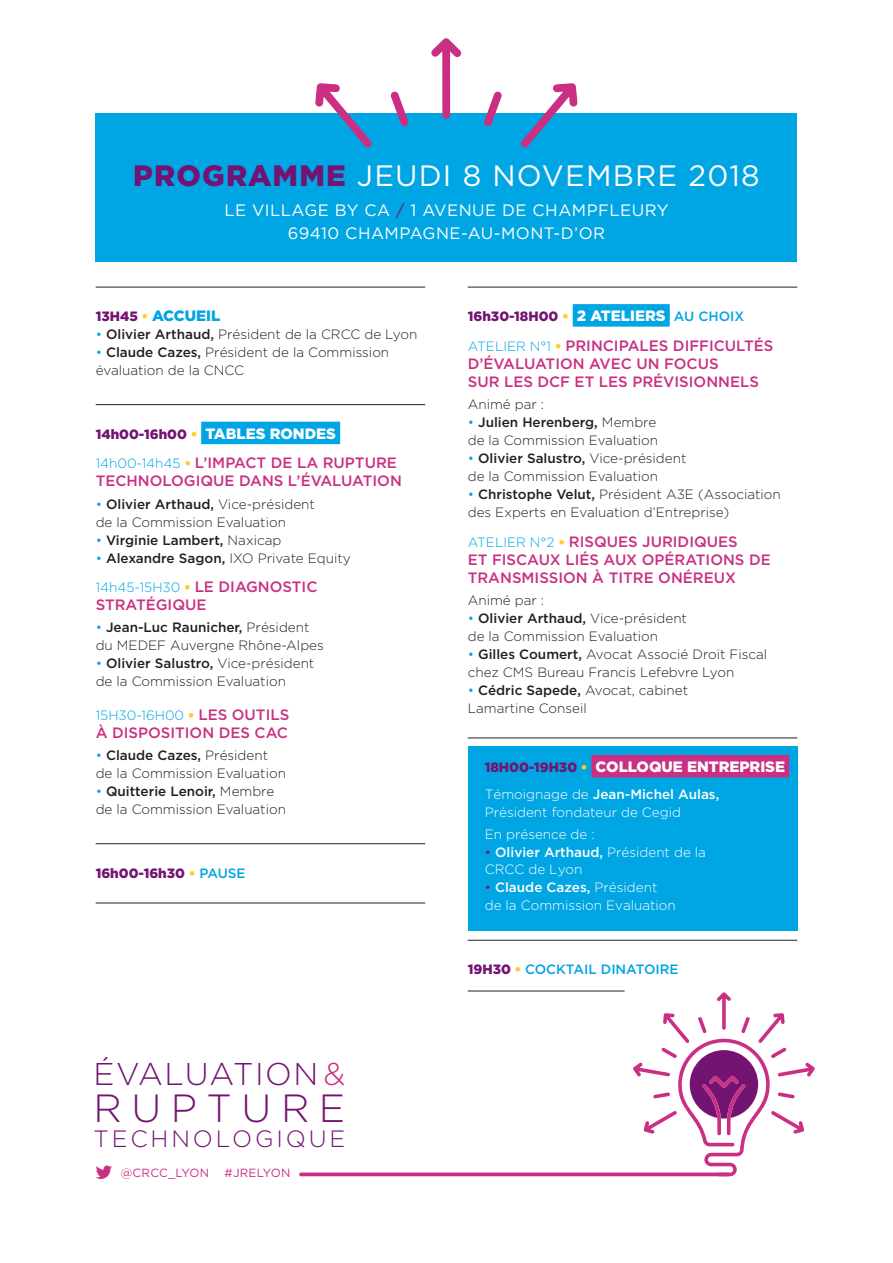
<style>
.page{position:relative;width:893px;height:1263px;background:#fff}
.page>*{position:absolute;margin:0;border:0;box-sizing:border-box;transform-origin:0 0}
.t1{font:300 39.3px "Gotham";letter-spacing:.24em;color:#731372}
.t2{font:300 31.5px "Gotham";letter-spacing:.05em;color:#731372}
.t3{font:29.4px "Gotham";letter-spacing:.04em;color:#fff}
.t4{font:300 23.55px "Gotham";letter-spacing:.12em;color:#731372}
.t5{font:16.5px/22.5px "Gotham";letter-spacing:.03em;color:#fff;text-align:center}
.t6{font:500 15px/18px "Gotham";color:#ca2f83}
.t7{font:900 15px "Gotham";color:#fff}
.t8{font:900 15px "Gotham";color:#00a5e3}
.t9{font:300 13.5px/18px "Gotham";color:#231f20}
.t10{font:300 13.5px/18px "Gotham";color:#fff}
.t11{font:900 13.5px "Gotham";color:#731372}
.t12{font:500 13.5px "Gotham";color:#231f20}
.t13{font:500 13.5px "Gotham";color:#00a5e3}
.t14{font:300 13.5px "Gotham";color:#00a5e3}
.t15{font:11.85px "Gotham";letter-spacing:.02em;color:#ca2f83}
.s1{font-weight:900;color:#731372}
.s2{color:#731372}
.s3{font-size:13.5px;color:#731372}
.s4{font-size:13.5px;color:#fecd29}
.s5{color:#00a5e3}
.s6{font-weight:500}
.s7{font-weight:900;font-size:13.5px;color:#731372}
.s8{font-weight:900;font-size:13.5px;color:#fecd29}
.s9{font-weight:900;color:#fff}
.s10{font-weight:300;font-size:13.5px;color:#00a5e3}
.s11{font-weight:300;color:#00a5e3}
.s12{font-weight:300}
.s13{font-weight:900;color:#fecd29}
.s14{font-weight:500;font-size:15px;color:#ca2f83}
.s15{color:#fecd29}
.s16{font-weight:500;color:#00a5e3}
.s17{color:#ca2f83}
.s18{font-size:15px;color:#fff}
</style>
<div class="page">
<div style="left:468px;top:746px;width:329px;height:184px;background:#00a5e3"></div>
<div style="left:96px;top:113px;width:701px;height:148px;background:#00a5e3"></div>
<svg style="left:633px;top:992px;width:182px;height:184px"></svg>
<svg style="left:484px;top:91px;width:18px;height:35px"></svg>
<svg style="left:390px;top:91px;width:19px;height:35px"></svg>
<svg style="left:431px;top:38px;width:30px;height:81px"></svg>
<svg style="left:521px;top:83px;width:57px;height:64px"></svg>
<svg style="left:315px;top:83px;width:57px;height:64px"></svg>
<svg style="left:301px;top:1172px;width:427px;height:4px;fill:#ca2f83"></svg>
<hr style="left:96px;top:287px;width:329px;height:1px;background:#231f20">
<hr style="left:96px;top:404px;width:329px;height:1px;background:#231f20">
<div style="left:201px;top:422px;width:139px;height:22px;background:#00a5e3"></div>
<hr style="left:96px;top:843px;width:329px;height:1px;background:#231f20">
<hr style="left:96px;top:903px;width:329px;height:1px;background:#231f20">
<hr style="left:468px;top:287px;width:329px;height:1px;background:#231f20">
<div style="left:573px;top:304px;width:97px;height:23px;background:#00a5e3"></div>
<hr style="left:468px;top:738px;width:329px;height:1px;background:#231f20">
<div style="left:591px;top:755px;width:198px;height:22px;background:#ca2f83"></div>
<hr style="left:468px;top:940px;width:329px;height:1px;background:#231f20">
<hr style="left:468px;top:991px;width:157px;height:1px;background:#231f20">
<svg style="left:96px;top:1165px;width:16px;height:14px"></svg>
<h3 class="t3" style="left:133px;top:159px;width:628px"><span class="s1">PROGRAMME</span> JEUDI 8 NOVEMBRE 2018</h3>
<p class="t5" style="left:224px;top:199px;width:446px">LE VILLAGE BY CA <span class="s2">/</span> 1 AVENUE DE CHAMPFLEURY<br>69410 CHAMPAGNE-AU-MONT-D’OR</p>
<p class="t8" style="left:96px;top:307px;width:126px"><span class="s3">13H45</span> <span class="s4">•</span> ACCUEIL</p>
<p class="t9" style="left:96px;top:325px;width:323px"><span class="s5">•</span> <span class="s6">Olivier Arthaud,</span> Président de la CRCC de Lyon</p>
<p class="t9" style="left:96px;top:343px;width:295px"><span class="s5">•</span> <span class="s6">Claude Cazes,</span> Président de la Commission évaluation de la CNCC</p>
<p class="t6" style="left:96px;top:418px;width:303px;line-height:29.5px"><span class="s7">14h00-16h00</span> <span class="s8">•</span> <span class="s9">TABLES RONDES<br></span><span class="s10">14h00-14h45</span> <span class="s8">•</span> L’IMPACT DE LA RUPTURE</p>
<p class="t6" style="left:96px;top:472px;width:308px">TECHNOLOGIQUE DANS L’ÉVALUATION</p>
<p class="t9" style="left:96px;top:495px;width:221px"><span class="s5">•</span> <span class="s6">Olivier Arthaud,</span> Vice-président de la Commission Evaluation</p>
<p class="t12" style="left:96px;top:532px;width:187px"><span class="s11">•</span> Virginie Lambert, <span class="s12">Naxicap</span></p>
<p class="t9" style="left:96px;top:549px;width:257px"><span class="s5">•</span> <span class="s6">Alexandre Sagon,</span> IXO Private Equity</p>
<p class="t6" style="left:96px;top:577px;width:223px"><span class="s10">14h45-15H30</span> <span class="s8">•</span> LE DIAGNOSTIC<br>STRATÉGIQUE</p>
<p class="t9" style="left:96px;top:618px;width:230px"><span class="s5">•</span> <span class="s6">Jean-Luc Raunicher,</span> Président du MEDEF Auvergne Rhône-Alpes</p>
<p class="t9" style="left:96px;top:654px;width:220px"><span class="s5">•</span> <span class="s6">Olivier Salustro,</span> Vice-président de la Commission Evaluation</p>
<p class="t14" style="left:96px;top:708px;width:195px">15H30-16H00 <span class="s13">•</span> <span class="s14">LES OUTILS</span></p>
<p class="t6" style="left:96px;top:723px;width:194px">À DISPOSITION DES CAC</p>
<p class="t9" style="left:96px;top:746px;width:192px"><span class="s5">•</span> <span class="s6">Claude Cazes,</span> Président de la Commission Evaluation</p>
<p class="t9" style="left:96px;top:782px;width:192px"><span class="s5">•</span> <span class="s6">Quitterie Lenoir,</span> Membre de la Commission Evaluation</p>
<p class="t11" style="left:96px;top:865px;width:151px">16h00-16h30 <span class="s15">•</span> <span class="s16">PAUSE</span></p>
<h2 class="t2" style="left:94px;top:1057px;width:253px">ÉVALUATION <span class="s17">&amp;</span></h2>
<h1 class="t1" style="left:94px;top:1086px;width:253px">RUPTURE</h1>
<h3 class="t4" style="left:94px;top:1125px;width:253px">TECHNOLOGIQUE</h3>
<p class="t15" style="left:121px;top:1166px;width:90px">@CRCC_LYON</p>
<p class="t15" style="left:224px;top:1166px;width:67px">#JRELYON</p>
<p class="t11" style="left:468px;top:309px;width:278px">16h30-18H00 <span class="s15">•</span> <span class="s18">2 ATELIERS</span> <span class="s16">AU CHOIX</span></p>
<p class="t6" style="left:468px;top:336px;width:307px"><span class="s10">ATELIER N°1</span> <span class="s8">•</span> PRINCIPALES DIFFICULTÉS<br>D’ÉVALUATION AVEC UN FOCUS<br>SUR LES DCF ET LES PRÉVISIONNELS</p>
<p class="t9" style="left:468px;top:395px;width:78px">Animé par :</p>
<p class="t9" style="left:468px;top:413px;width:192px"><span class="s5">•</span> <span class="s6">Julien Herenberg,</span> Membre de la Commission Evaluation</p>
<p class="t9" style="left:468px;top:449px;width:220px"><span class="s5">•</span> <span class="s6">Olivier Salustro,</span> Vice-président de la Commission Evaluation</p>
<p class="t9" style="left:468px;top:485px;width:315px"><span class="s5">•</span> <span class="s6">Christophe Velut,</span> Président A3E (Association des Experts en Evaluation d’Entreprise)</p>
<p class="t6" style="left:468px;top:532px;width:305px"><span class="s10">ATELIER N°2</span> <span class="s8">•</span> RISQUES JURIDIQUES<br>ET FISCAUX LIÉS AUX OPÉRATIONS DE<br>TRANSMISSION À TITRE ONÉREUX</p>
<p class="t9" style="left:468px;top:591px;width:78px">Animé par :</p>
<p class="t9" style="left:468px;top:609px;width:221px"><span class="s5">•</span> <span class="s6">Olivier Arthaud,</span> Vice-président de la Commission Evaluation</p>
<p class="t9" style="left:468px;top:645px;width:301px"><span class="s5">•</span> <span class="s6">Gilles Coumert,</span> Avocat Associé Droit Fiscal chez CMS Bureau Francis Lefebvre Lyon</p>
<p class="t9" style="left:468px;top:681px;width:222px"><span class="s5">•</span> <span class="s6">Cédric Sapede,</span> Avocat, cabinet<br>Lamartine Conseil</p>
<p class="t7" style="left:485px;top:758px;width:302px"><span class="s3">18H00-19H30</span> <span class="s4">•</span> COLLOQUE ENTREPRISE</p>
<p class="t10" style="left:485px;top:785px;width:236px">Témoignage de <span class="s6">Jean-Michel Aulas,<br></span>Président fondateur de Cegid</p>
<p class="t10" style="left:485px;top:825px;width:111px">En présence de :</p>
<p class="t10" style="left:485px;top:842px;width:223px;line-height:17.5px"><span class="s2">•</span> <span class="s6">Olivier Arthaud,</span> Président de la<br>CRCC de Lyon</p>
<p class="t10" style="left:485px;top:878px;width:193px"><span class="s2">•</span> <span class="s6">Claude Cazes,</span> Président de la Commission Evaluation</p>
<p class="t13" style="left:468px;top:962px;width:212px"><span class="s1">19H30</span> <span class="s13">•</span> COCKTAIL DINATOIRE</p>
</div>
